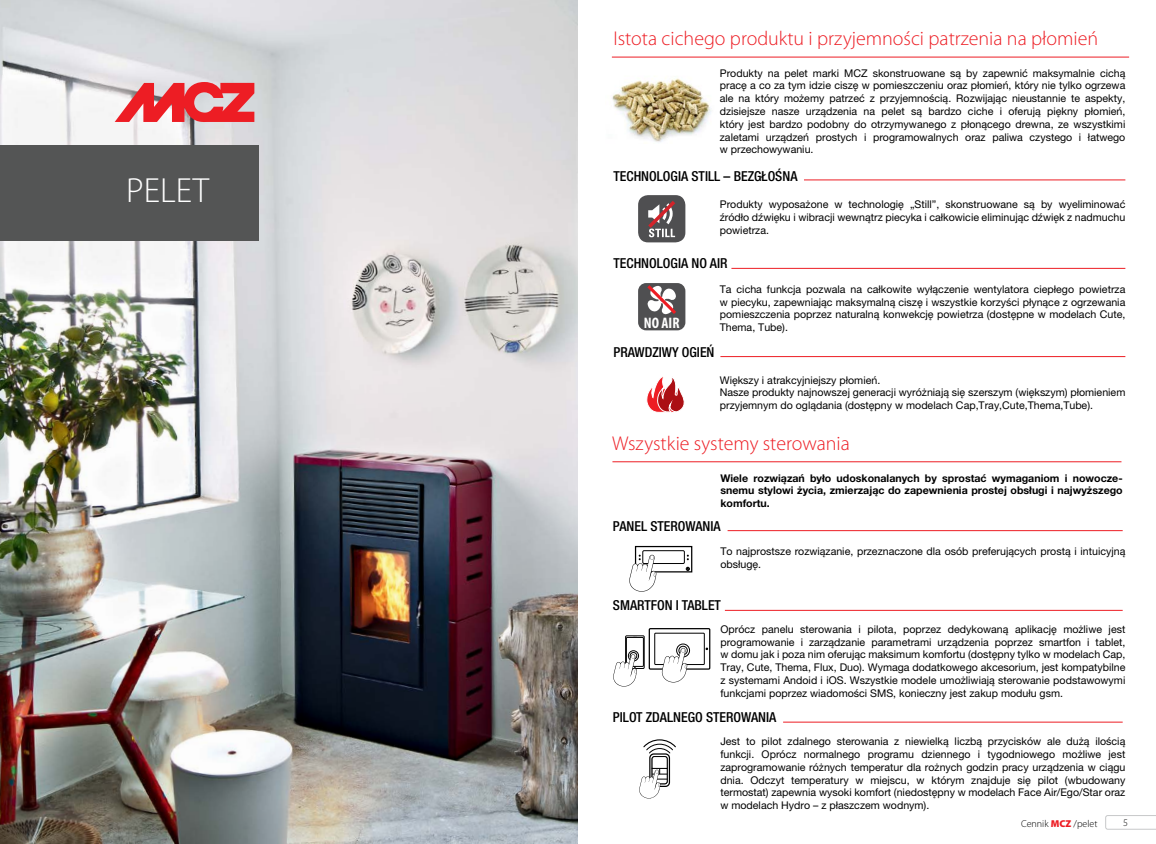
<style>
.page{position:relative;width:1156px;height:844px;background:#fff}
.page>*{position:absolute;margin:0;border:0;box-sizing:border-box;transform-origin:0 0}
.t1{font:300 35px "Myriad Pro";color:#fff}
.t2{font:300 20px "Myriad Pro";color:#ed1d24}
.t3{font:700 condensed 15.25px "Myriad Pro";color:#fff}
.t4{font:500 condensed 13.75px "Helvetica Neue LT Pro";color:#000}
.t5{font:10.62px/12.8px "Helvetica Neue LT Pro";color:#000;text-align:justify}
.t6{font:700 10.62px/12.8px "Helvetica Neue LT Pro";color:#000;text-align:justify}
.t7{font:300 10px "Myriad Pro";color:#000}
.s1{font-weight:900;color:#ed1d24}
</style>
<div class="page">
<hr style="left:803px;top:180px;width:322px;height:1px;background:#ed1d24">
<hr style="left:731px;top:268px;width:394px;height:1px;background:#ed1d24">
<hr style="left:720px;top:356px;width:405px;height:1px;background:#ed1d24">
<hr style="left:612px;top:461px;width:509px;height:1px;background:#ed1d24">
<img style="left:612px;top:78px;width:99px;height:64px">
<hr style="left:611px;top:57px;width:517px;height:1px;background:#ed1d24">
<hr style="left:727px;top:530px;width:395px;height:1px;background:#ed1d24">
<div style="left:648px;top:628px;width:62px;height:41px;border:1px solid #000"></div>
<div style="left:654px;top:632px;width:50px;height:32px;border:1px solid #000"></div>
<div style="left:678px;top:646px;width:9px;height:8px;border:1px solid #000;border-radius:50%"></div>
<div style="left:676px;top:643px;width:13px;height:14px;border:1px solid #000;border-radius:50%"></div>
<svg style="left:660px;top:647px;width:27px;height:35px"></svg>
<svg style="left:639px;top:739px;width:37px;height:59px"></svg>
<div style="left:625px;top:635px;width:19px;height:33px;border:1px solid #000"></div>
<div style="left:626px;top:637px;width:17px;height:29px;border:1px solid #000"></div>
<div style="left:630px;top:652px;width:6px;height:7px;border:1px solid #000;border-radius:50%"></div>
<div style="left:628px;top:650px;width:10px;height:10px;border:1px solid #000;border-radius:50%"></div>
<svg style="left:613px;top:654px;width:24px;height:32px"></svg>
<div style="left:638px;top:283px;width:47px;height:47px;background:#4f4f51;border-radius:8px"></div>
<svg style="left:647px;top:285px;width:29px;height:29px"></svg>
<svg style="left:646px;top:376px;width:39px;height:37px"></svg>
<div style="left:638px;top:195px;width:47px;height:47px;background:#4f4f51;border-radius:10px"></div>
<svg style="left:648px;top:201px;width:27px;height:36px"></svg>
<svg style="left:636px;top:547px;width:54px;height:23px"></svg>
<div style="left:634px;top:545px;width:58px;height:27px;border:1px solid #000"></div>
<div style="left:642px;top:550px;width:42px;height:13px;background:#fff"></div>
<div style="left:642px;top:550px;width:42px;height:13px;border:1px solid #000"></div>
<svg style="left:686px;top:554px;width:2px;height:6px"></svg>
<svg style="left:629px;top:554px;width:27px;height:37px"></svg>
<hr style="left:724px;top:610px;width:398px;height:1px;background:#ed1d24">
<hr style="left:783px;top:721px;width:339px;height:1px;background:#ed1d24">
<img style="left:0;top:0;width:578px;height:843px">
<div style="left:0;top:145px;width:259px;height:96px;background:#545555"></div>
<svg style="left:115px;top:82px;width:139px;height:40px;background:#e66368"></svg>
<svg style="left:1105px;top:815px;width:50px;height:14px"></svg>
<h1 class="t1" style="left:126px;top:171px;width:84px">PELET</h1>
<h2 class="t2" style="left:613px;top:27px;width:486px">Istota cichego produktu i przyjemności patrzenia na płomień</h2>
<p class="t5" style="left:719px;top:66px;width:407px">Produkty na pelet marki MCZ skonstruowane są by zapewnić maksymalnie cichą pracę a co za tym idzie ciszę w pomieszczeniu oraz płomień, który nie tylko ogrzewa ale na który możemy patrzeć z przyjemnością. Rozwijając nieustannie te aspekty, dzisiejsze nasze urządzenia na pelet są bardzo ciche i oferują piękny płomień, który jest bardzo podobny do otrzymywanego z płonącego drewna, ze wszystkimi zaletami urządzeń prostych i programowalnych oraz paliwa czystego i łatwego w przechowywaniu.</p>
<p class="t4" style="left:613px;top:167px;width:185px">TECHNOLOGIA STILL – BEZGŁOŚNA</p>
<p class="t5" style="left:719px;top:198px;width:407px">Produkty wyposażone w technologię „Still”, skonstruowane są by wyeliminować źródło dźwięku i wibracji wewnątrz piecyka i całkowicie eliminując dźwięk z nadmuchu powietrza.</p>
<p class="t4" style="left:613px;top:255px;width:115px">TECHNOLOGIA NO AIR</p>
<h3 class="t3" style="left:643px;top:314px;width:37px">NO AIR</h3>
<p class="t5" style="left:719px;top:282px;width:407px">Ta cicha funkcja pozwala na całkowite wyłączenie wentylatora ciepłego powietrza w piecyku, zapewniając maksymalną ciszę i wszystkie korzyści płynące z ogrzewania pomieszczenia poprzez naturalną konwekcję powietrza (dostępne w modelach Cute, Thema, Tube).</p>
<p class="t4" style="left:613px;top:343px;width:102px">PRAWDZIWY OGIEŃ</p>
<p class="t5" style="left:719px;top:373px;width:407px;text-align:left">Większy i atrakcyjniejszy płomień.<br>Nasze produkty najnowszej generacji wyróżniają się szerszym (większym) płomieniem przyjemnym do oglądania (dostępny w modelach Cap,Tray,Cute,Thema,Tube).</p>
<h2 class="t2" style="left:612px;top:432px;width:239px">Wszystkie systemy sterowania</h2>
<p class="t6" style="left:720px;top:471px;width:404px">Wiele rozwiązań było udoskonalanych by sprostać wymaganiom i nowocze&shy;snemu stylowi życia, zmierzając do zapewnienia prostej obsługi i najwyższego komfortu.</p>
<p class="t4" style="left:613px;top:517px;width:109px">PANEL STEROWANIA</p>
<p class="t5" style="left:720px;top:545px;width:406px">To najprostsze rozwiązanie, przeznaczone dla osób preferujących prostą i intuicyjną obsługę.</p>
<p class="t4" style="left:613px;top:597px;width:109px">SMARTFON I TABLET</p>
<p class="t5" style="left:720px;top:622px;width:406px">Oprócz panelu sterowania i pilota, poprzez dedykowaną aplikację możliwe jest programowanie i zarządzanie parametrami urządzenia poprzez smartfon i tablet, w domu jak i poza nim oferując maksimum komfortu (dostępny tylko w modelach Cap, Tray, Cute, Thema, Flux, Duo). Wymaga dodatkowego akcesorium, jest kompatybilne z systemami Andoid i iOS. Wszystkie modele umożliwiają sterowanie podstawowymi funkcjami poprzez wiadomości SMS, konieczny jest zakup modułu gsm.</p>
<p class="t4" style="left:613px;top:708px;width:165px">PILOT ZDALNEGO STEROWANIA</p>
<p class="t5" style="left:720px;top:734px;width:406px">Jest to pilot zdalnego sterowania z niewielką liczbą przycisków ale dużą ilością funkcji. Oprócz normalnego programu dziennego i tygodniowego możliwe jest zaprogramowanie różnych temperatur dla rożnych godzin pracy urządzenia w ciągu dnia. Odczyt temperatury w miejscu, w którym znajduje się pilot (wbudowany termostat) zapewnia wysoki komfort (niedostępny w modelach Face Air/Ego/Star oraz w modelach Hydro – z płaszczem wodnym).</p>
<p class="t7" style="left:1020px;top:817px;width:78px">Cennik <span class="s1">MCZ</span> /pelet</p>
<p class="t7" style="left:1122px;top:816px;width:6px">5</p>
</div>
